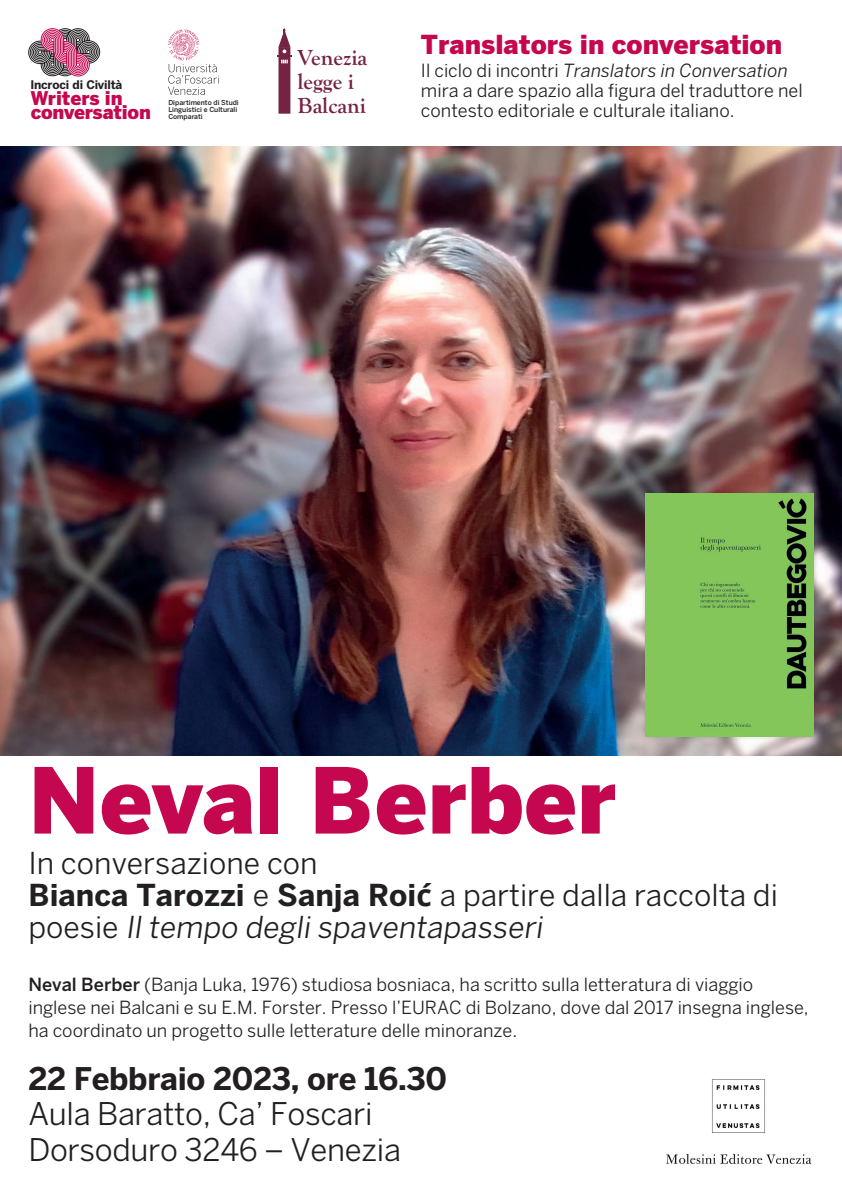
<style>
.page{position:relative;width:842px;height:1191px;background:#fff}
.page>*{position:absolute;margin:0;border:0;box-sizing:border-box;transform-origin:0 0}
.t1{font:900 90px "Benton Sans";color:#c50750}
.t2{font:31px/35.8px "Benton Sans";letter-spacing:-.01em;color:#231f20}
.t3{font:700 31px "Benton Sans";letter-spacing:-.01em;color:#231f20}
.t4{font:30px/32px "Benton Sans";color:#231f20}
.t5{font:900 26px "Benton Sans";color:#c50750}
.t6{font:700 22.5px/24.4px "Goudy Old Style T";color:#742343}
.t7{font:900 18.7px/13.5px "Benton Sans";letter-spacing:-.01em;color:#c50750}
.t8{font:18px/23px "Benton Sans";color:#231f20}
.t9{font:18px "Benton Sans Italic 3";color:#231f20}
.t10{font:700 11.8px "Benton Sans";letter-spacing:-.015em;color:#231f20}
.t11{font:500 6.8px/6.8px "Benton Sans";color:#231f20}
.s1{font-family:"Benton Sans"}
.s2{font-weight:700}
.s3{font-family:"Open Sans";font-weight:700}
.s4{font-weight:500}
</style>
<div class="page">
<img style="left:0;top:146px;width:842px;height:609px">
<svg style="left:28px;top:28px;width:72px;height:49px"></svg>
<svg style="left:168px;top:29px;width:51px;height:66px"></svg>
<div style="left:640px;top:488px;width:179px;height:254px;background:#231f20;opacity:.25"></div>
<img style="left:646px;top:493px;width:168px;height:243px">
<img style="left:666px;top:1079px;width:146px;height:85px">
<svg style="left:277px;top:28px;width:15px;height:86px"></svg>
<p class="t10" style="left:30px;top:77px;width:94px">Incroci di Civiltà</p>
<p class="t7" style="left:30px;top:91px;width:122px">Writers in conversation</p>
<p class="t11" style="left:168px;top:99px;width:72px">Dipartimento di Studi<br>Linguistici e Culturali<br>Comparati</p>
<p class="t6" style="left:298px;top:45px;width:71px">Venezia legge i<br>Balcani</p>
<h3 class="t5" style="left:421px;top:29px;width:363px">Translators in conversation</h3>
<p class="t9" style="left:421px;top:60px;width:368px"><span class="s1">Il ciclo di incontri</span> Translators in Conversation</p>
<p class="t8" style="left:421px;top:81px;width:383px;line-height:20px">mira a dare spazio alla figura del traduttore nel contesto editoriale e culturale italiano.</p>
<h1 class="t1" style="left:28px;top:747px;width:589px">Neval Berber</h1>
<h3 class="t4" style="left:28px;top:846px;width:751px">In conversazione con<br><span class="s2">Bianca Tarozzi</span> e <span class="s2">Sanja Roi</span><span class="s3">ć</span> a partire dalla raccolta di p o e s i e Il tempo degli spaventapasseri</h3>
<p class="t8" style="left:28px;top:972px;width:782px"><span class="s4">Neval Berber</span> (Banja Luka, 1976) studiosa bosniaca, ha scritto sulla letteratura di viaggio inglese nei Balcani e su E.M. Forster. Presso l’EURAC di Bolzano, dove dal 2017 insegna inglese, ha coordinato un progetto sulle letterature delle minoranze.</p>
<h2 class="t3" style="left:28px;top:1059px;width:420px">22 Febbraio 2023, ore 16.30</h2>
<h2 class="t2" style="left:28px;top:1095px;width:374px">Aula Baratto, Ca’ Foscari<br>Dorsoduro 3246 – Venezia</h2>
</div>
